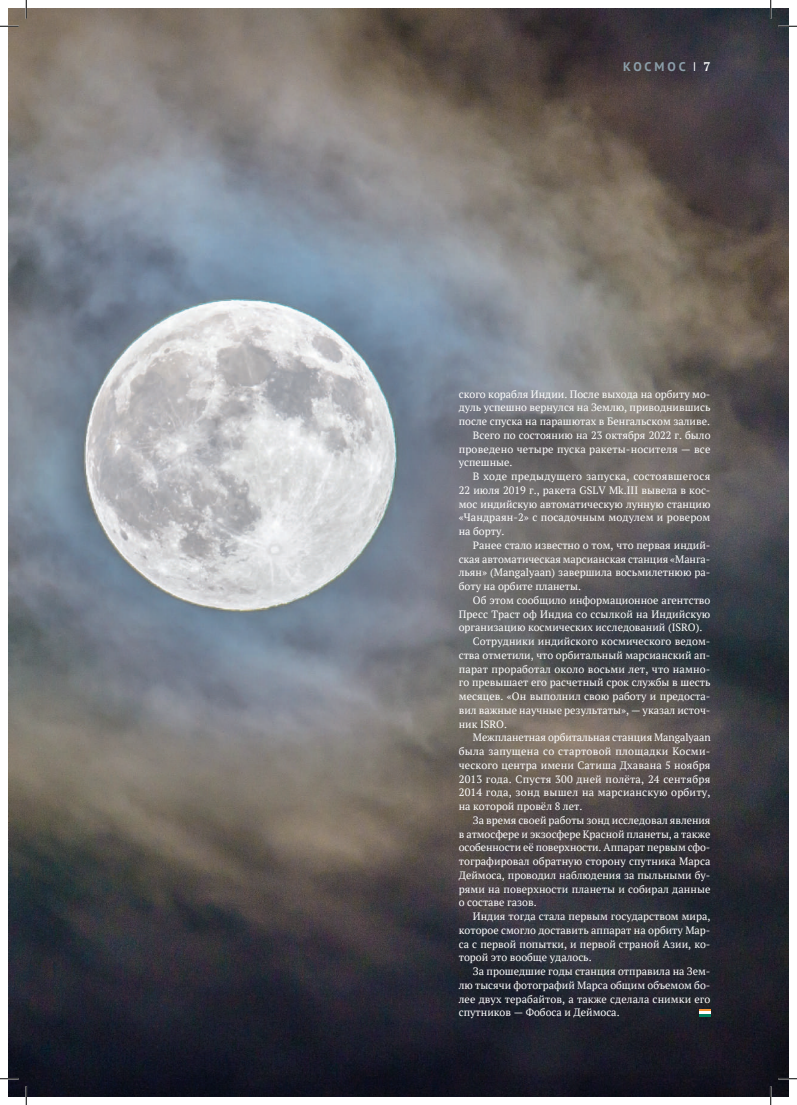
<style>
.page{position:relative;width:797px;height:1105px;background:#fff}
.page>*{position:absolute;margin:0;border:0;box-sizing:border-box;transform-origin:0 0}
.t1{font:700 12.5px "PT Sans";letter-spacing:.23em;color:#8c9faa}
.t2{font:10.62px "PT Serif";color:#fff}
.t3{font:10.62px "PT Serif";letter-spacing:.02em;color:#fff}
.t4{font:10.62px "PT Serif";letter-spacing:.025em;color:#fff}
.s1{font-weight:400;font-stretch:condensed;color:#fff}
.s2{font-family:"PT Serif";color:#fff}
</style>
<div class="page">
<img style="left:9px;top:9px;width:779px;height:1087px">
<svg style="left:699px;top:1009px;width:11px;height:7px"></svg>
<svg style="left:0;top:25px;width:19px;height:2px"></svg>
<svg style="left:778px;top:25px;width:19px;height:2px"></svg>
<svg style="left:0;top:1078px;width:19px;height:1px"></svg>
<svg style="left:778px;top:1078px;width:19px;height:1px"></svg>
<svg style="left:25px;top:0;width:2px;height:19px"></svg>
<svg style="left:25px;top:1086px;width:2px;height:19px"></svg>
<svg style="left:770px;top:0;width:1px;height:19px"></svg>
<svg style="left:770px;top:1086px;width:1px;height:19px"></svg>
<p class="t1" style="left:623px;top:58px;width:89px">КОСМОС <span class="s1">I</span> <span class="s2">7</span></p>
<p class="t2" style="left:459px;top:387px;width:253px">ского корабля Индии. После выхода на орбиту мо-</p>
<p class="t2" style="left:459px;top:401px;width:253px">дуль успешно вернулся на Землю, приводнившись</p>
<p class="t2" style="left:459px;top:414px;width:253px">после спуска на парашютах в Бенгальском заливе.</p>
<p class="t2" style="left:473px;top:428px;width:239px">Всего по состоянию на 23 октября 2022 г. было</p>
<p class="t2" style="left:459px;top:442px;width:253px">проведено четыре пуска ракеты-носителя — все</p>
<p class="t2" style="left:459px;top:456px;width:55px">успешные.</p>
<p class="t3" style="left:473px;top:469px;width:239px">В ходе предыдущего запуска, состоявшегося</p>
<p class="t2" style="left:459px;top:483px;width:253px">22 июля 2019 г., ракета GSLV Мk.III вывела в кос-</p>
<p class="t2" style="left:459px;top:497px;width:253px">мос индийскую автоматическую лунную станцию</p>
<p class="t2" style="left:459px;top:511px;width:253px">«Чандраян-2» с посадочным модулем и ровером</p>
<p class="t2" style="left:459px;top:524px;width:47px">на борту.</p>
<p class="t2" style="left:473px;top:538px;width:239px">Ранее стало известно о том, что первая индий-</p>
<p class="t2" style="left:459px;top:552px;width:253px">ская автоматическая марсианская станция «Манга-</p>
<p class="t2" style="left:459px;top:566px;width:253px">льян» (Mangalyaan) завершила восьмилетнюю ра-</p>
<p class="t2" style="left:459px;top:579px;width:124px">боту на орбите планеты.</p>
<p class="t2" style="left:473px;top:593px;width:239px">Об этом сообщило информационное агентство</p>
<p class="t2" style="left:459px;top:607px;width:253px">Пресс Траст оф Индиа со ссылкой на Индийскую</p>
<p class="t2" style="left:459px;top:621px;width:245px">организацию космических исследований (ISRO).</p>
<p class="t2" style="left:473px;top:634px;width:239px">Сотрудники индийского космического ведом-</p>
<p class="t2" style="left:459px;top:648px;width:253px">ства отметили, что орбитальный марсианский ап-</p>
<p class="t2" style="left:459px;top:662px;width:253px">парат проработал около восьми лет, что намно-</p>
<p class="t2" style="left:459px;top:676px;width:253px">го превышает его расчетный срок службы в шесть</p>
<p class="t2" style="left:459px;top:689px;width:253px">месяцев. «Он выполнил свою работу и предоста-</p>
<p class="t2" style="left:459px;top:703px;width:253px">вил важные научные результаты», — указал источ-</p>
<p class="t2" style="left:459px;top:717px;width:50px">ник ISRO.</p>
<p class="t2" style="left:473px;top:731px;width:239px">Межпланетная орбитальная станция Mangalyaan</p>
<p class="t4" style="left:459px;top:744px;width:253px">была запущена со стартовой площадки Косми-</p>
<p class="t2" style="left:459px;top:758px;width:253px">ческого центра имени Сатиша Дхавана 5 ноября</p>
<p class="t3" style="left:459px;top:772px;width:253px">2013 года. Спустя 300 дней полёта, 24 сентября</p>
<p class="t3" style="left:459px;top:786px;width:253px">2014 года, зонд вышел на марсианскую орбиту,</p>
<p class="t2" style="left:459px;top:799px;width:125px">на которой провёл 8 лет.</p>
<p class="t2" style="left:473px;top:813px;width:239px">За время своей работы зонд исследовал явления</p>
<p class="t2" style="left:459px;top:827px;width:253px">в атмосфере и экзосфере Красной планеты, а также</p>
<p class="t2" style="left:459px;top:841px;width:253px">особенности её поверхности. Аппарат первым сфо-</p>
<p class="t2" style="left:459px;top:854px;width:253px">тографировал обратную сторону спутника Марса</p>
<p class="t2" style="left:459px;top:868px;width:253px">Деймоса, проводил наблюдения за пыльными бу-</p>
<p class="t2" style="left:459px;top:882px;width:253px">рями на поверхности планеты и собирал данные</p>
<p class="t2" style="left:459px;top:896px;width:79px">о составе газов.</p>
<p class="t2" style="left:473px;top:909px;width:239px">Индия тогда стала первым государством мира,</p>
<p class="t2" style="left:459px;top:923px;width:253px">которое смогло доставить аппарат на орбиту Мар-</p>
<p class="t2" style="left:459px;top:937px;width:253px">са с первой попытки, и первой страной Азии, ко-</p>
<p class="t2" style="left:459px;top:951px;width:134px">торой это вообще удалось.</p>
<p class="t2" style="left:473px;top:964px;width:239px">За прошедшие годы станция отправила на Зем-</p>
<p class="t2" style="left:459px;top:978px;width:253px">лю тысячи фотографий Марса общим объемом бо-</p>
<p class="t2" style="left:459px;top:992px;width:253px">лее двух терабайтов, а также сделала снимки его</p>
<p class="t2" style="left:459px;top:1006px;width:162px">спутников — Фобоса и Деймоса.</p>
</div>
